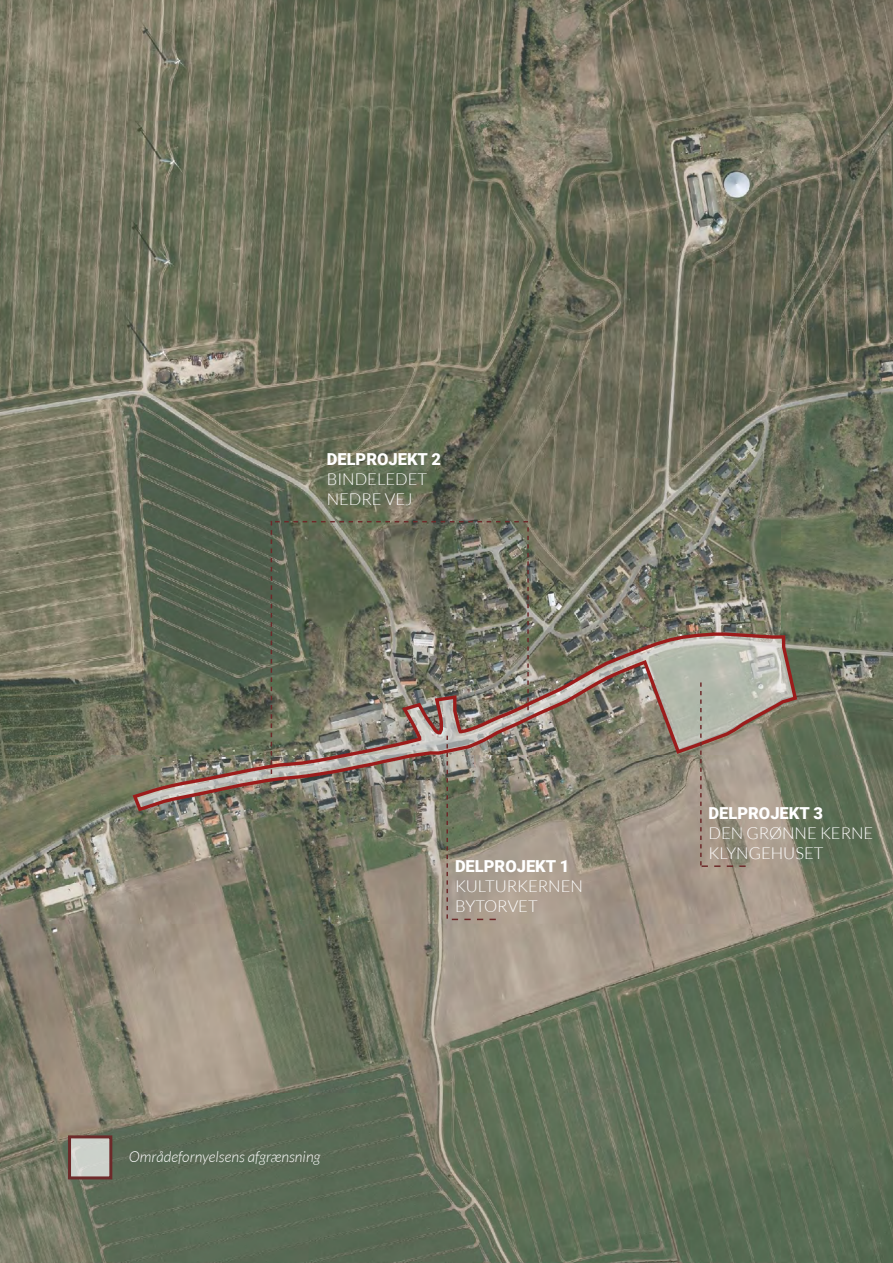
<style>
.page{position:relative;width:893px;height:1263px;background:#fff}
.page>*{position:absolute;margin:0;border:0;box-sizing:border-box;transform-origin:0 0}
.Foto_kredit{font:300 16.5px "Lato";color:#fff}
.Foto_kredit-2{font:900 16.5px "Roboto";color:#fff}
.Foto_kredit-3{font:italic 300 15px "Lato";color:#fff}
</style>
<div class="page">
<img style="left:0;top:0;width:893px;height:1263px">
<svg style="left:130px;top:631px;width:669px;height:182px;background:#858171"></svg>
<div style="left:70px;top:1137px;width:40px;height:40px;background:#cdd2cb"></div>
<div style="left:68px;top:1135px;width:44px;height:44px;border:3px solid #6d2a2a"></div>
<svg style="left:271px;top:521px;width:258px;height:399px;background:#7b7a69"></svg>
<svg style="left:700px;top:682px;width:46px;height:185px;background:#a49a8d"></svg>
<p class="Foto_kredit-2" style="left:327px;top:448px;width:116px">DELPROJEKT 2</p>
<p class="Foto_kredit" style="left:327px;top:470px;width:102px">BINDELEDET</p>
<p class="Foto_kredit" style="left:327px;top:490px;width:87px">NEDRE VEJ</p>
<p class="Foto_kredit-3" style="left:129px;top:1149px;width:193px">Områdefornyelsens afgrænsning</p>
<p class="Foto_kredit-2" style="left:455px;top:855px;width:116px">DELPROJEKT 1</p>
<p class="Foto_kredit" style="left:455px;top:877px;width:129px">KULTURKERNEN</p>
<p class="Foto_kredit" style="left:455px;top:897px;width:84px">BYTORVET</p>
<p class="Foto_kredit-2" style="left:709px;top:802px;width:116px">DELPROJEKT 3</p>
<p class="Foto_kredit" style="left:709px;top:824px;width:166px">DEN GRØNNE KERNE</p>
<p class="Foto_kredit" style="left:709px;top:844px;width:116px">KLYNGEHUSET</p>
</div>
